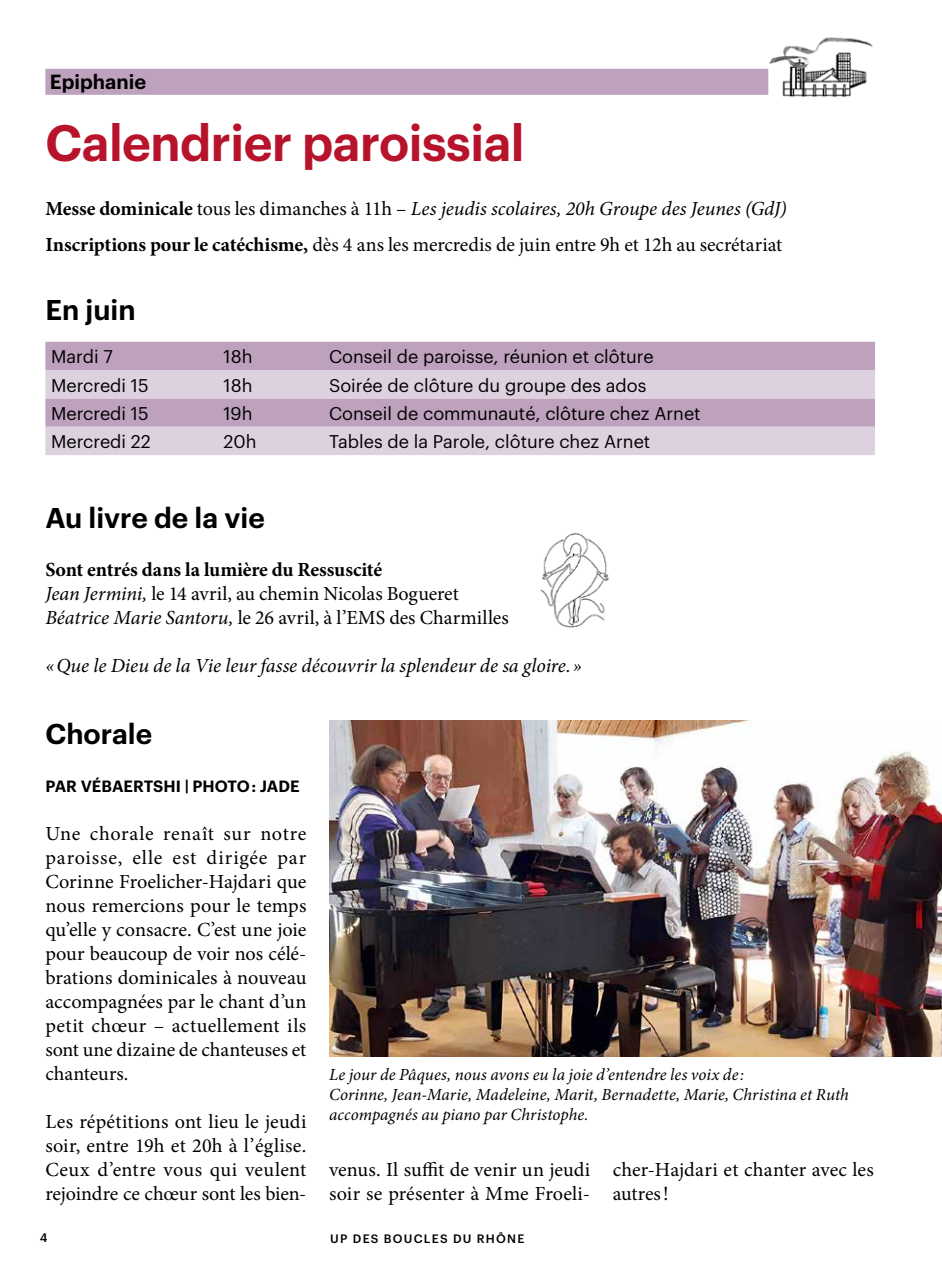
<style>
.page{position:relative;width:942px;height:1276px;background:#fff}
.page>*{position:absolute;margin:0;border:0;box-sizing:border-box;transform-origin:0 0}
.t1{font:600 50px "Graphik";letter-spacing:-.01em;color:#b7142c}
.t2{font:600 28px "Graphik";color:#000}
.t3{font:20px/24px "Minion Pro";color:#000}
.t4{font:italic 20px "Minion Pro";color:#000}
.t5{font:600 20px "Graphik";color:#000}
.t6{font:18px "Graphik";color:#000}
.t7{font:italic 17px/20px "Minion Pro";color:#000}
.t8{font:600 16px "Graphik";letter-spacing:.005em;color:#000}
.t9{font:500 12px "Graphik";letter-spacing:.105em;color:#000}
.s1{font-weight:700}
.s2{font-style:italic}
</style>
<div class="page">
<img style="left:768px;top:37px;width:105px;height:61px">
<div style="left:45px;top:69px;width:723px;height:26px;background:#bda1bd"></div>
<div style="left:45px;top:342px;width:829px;height:28px;background:#bda1bd"></div>
<svg style="left:45px;top:370px;width:829px;height:85px;fill:#ddd0df"></svg>
<img style="left:540px;top:533px;width:69px;height:95px">
<img style="left:329px;top:720px;width:612px;height:336px">
<p class="t5" style="left:50px;top:66px;width:98px">Epiphanie</p>
<h1 class="t1" style="left:45px;top:105px;width:480px">Calendrier paroissial</h1>
<p class="t3" style="left:45px;top:191px;width:742px;line-height:35.4px"><span class="s1">Messe dominicale</span> tous les dimanches à 11h – <span class="s2">Les jeudis scolaires, 20h Groupe des Jeunes (GdJ)<br></span><span class="s1">Inscriptions pour le catéchisme,</span> dès 4 ans les mercredis de juin entre 9h et 12h au secrétariat</p>
<h2 class="t2" style="left:45px;top:288px;width:92px">En juin</h2>
<p class="t6" style="left:51px;top:343px;width:63px">Mardi 7</p>
<p class="t6" style="left:223px;top:343px;width:30px">18h</p>
<p class="t6" style="left:329px;top:343px;width:326px">Conseil de paroisse, réunion et clôture</p>
<p class="t6" style="left:51px;top:371px;width:99px">Mercredi 15</p>
<p class="t6" style="left:223px;top:371px;width:30px">18h</p>
<p class="t6" style="left:329px;top:371px;width:318px">Soirée de clôture du groupe des ados</p>
<p class="t6" style="left:51px;top:400px;width:99px">Mercredi 15</p>
<p class="t6" style="left:223px;top:400px;width:30px">19h</p>
<p class="t6" style="left:329px;top:400px;width:373px">Conseil de communauté, clôture chez Arnet</p>
<p class="t6" style="left:51px;top:428px;width:101px">Mercredi 22</p>
<p class="t6" style="left:223px;top:428px;width:34px">20h</p>
<p class="t6" style="left:329px;top:428px;width:322px">Tables de la Parole, clôture chez Arnet</p>
<h2 class="t2" style="left:45px;top:496px;width:221px">Au livre de la vie</h2>
<p class="t3" style="left:45px;top:558px;width:464px"><span class="s1">Sont entrés dans la lumière du Ressuscité<br></span><span class="s2">Jean Jermini,</span> le 14 avril, au chemin Nicolas Bogueret<br><span class="s2">Béatrice Marie Santoru,</span> le 26 avril, à l’EMS des Charmilles</p>
<p class="t4" style="left:45px;top:652px;width:537px">«Que le Dieu de la Vie leur fasse découvrir la splendeur de sa gloire.»</p>
<h2 class="t2" style="left:45px;top:712px;width:108px">Chorale</h2>
<p class="t8" style="left:45px;top:774px;width:256px">PAR VÉBAERTSHI | PHOTO : JADE</p>
<p class="t3" style="left:45px;top:822px;width:262px;text-align:justify">Une chorale renaît sur notre paroisse, elle est dirigée par Corinne Froelicher-Hajdari que nous remercions pour le temps qu’elle y consacre. C’est une joie pour beaucoup de voir nos célé&shy;brations dominicales à nouveau accompagnées par le chant d’un petit chœur – actuellement ils sont une dizaine de chanteuses et chanteurs.</p>
<p class="t3" style="left:45px;top:1110px;width:262px;text-align:justify">Les répétitions ont lieu le jeudi soir, entre 19h et 20h à l’église.<br>Ceux d’entre vous qui veulent rejoindre ce chœur sont les bien-</p>
<p class="t7" style="left:329px;top:1065px;width:521px">Le jour de Pâques, nous avons eu la joie d’entendre les voix de:<br>Corinne, Jean-Marie, Madeleine, Marit, Bernadette, Marie, Christina et Ruth accompagnés au piano par Christophe.</p>
<p class="t3" style="left:329px;top:1158px;width:262px">venus. Il suffit de venir un jeudi soir se présenter à Mme Froeli-</p>
<p class="t3" style="left:612px;top:1158px;width:262px">cher-Hajdari et chanter avec les autres!</p>
<p class="t9" style="left:40px;top:1228px;width:9px">4</p>
<p class="t9" style="left:330px;top:1229px;width:196px">UP DES BOUCLES DU RHÔNE</p>
</div>
